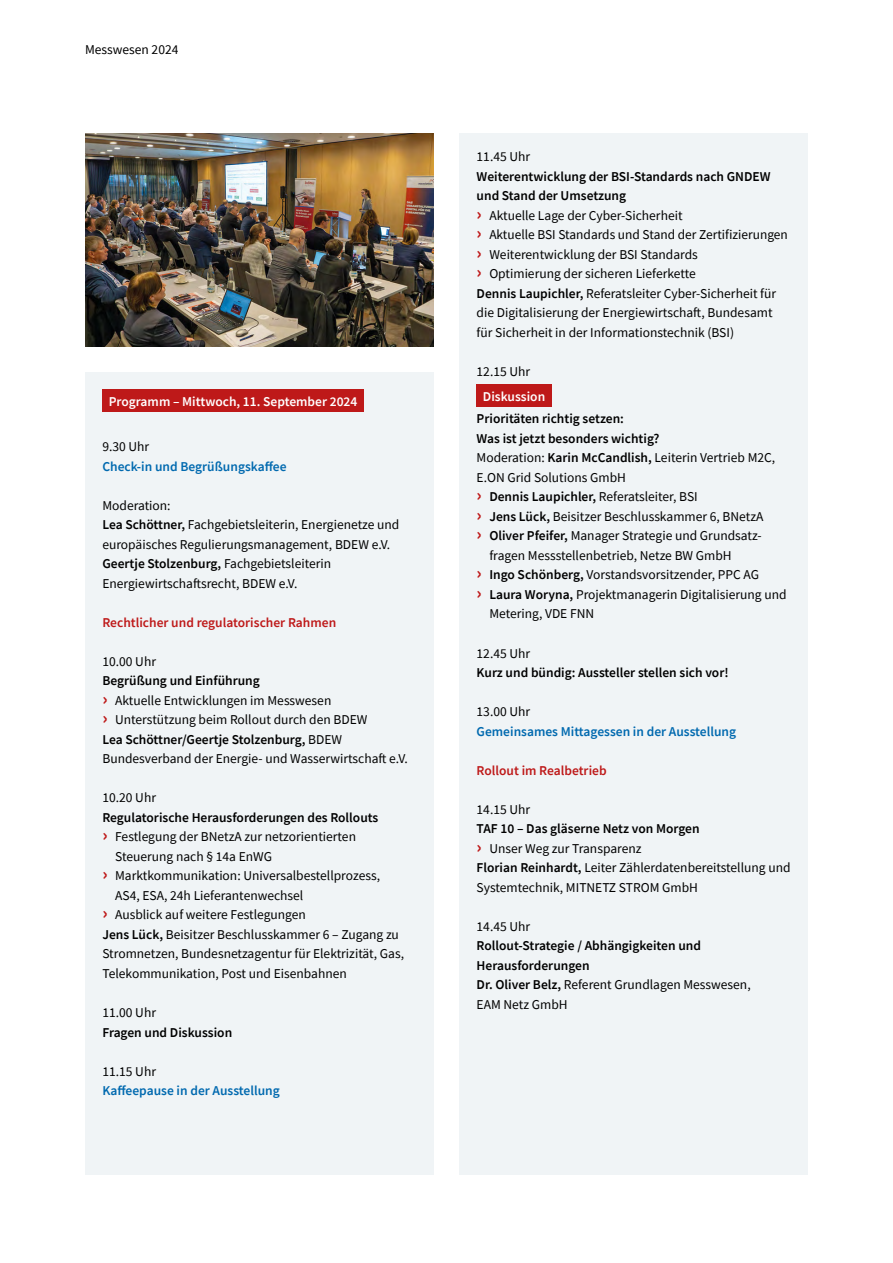
<style>
.page{position:relative;width:893px;height:1263px;background:#fff}
.page>*{position:absolute;margin:0;border:0;box-sizing:border-box;transform-origin:0 0}
.PG_9_13{font:13.5px/19.5px "Source Sans Pro";color:#000}
.PG_9_13-2{font:600 13.5px/19.5px "Source Sans Pro";color:#000}
.PG_9_13-3{font:600 13.5px "Source Sans Pro";color:#0069af}
.PG_9_13-4{font:600 13.5px "Source Sans Pro";color:#be1919}
.ROTER_KASTEN{font:600 13.5px "Source Sans Pro";color:#fff}
.s1{font-weight:600}
.s2{font-weight:700;font-size:18px;color:#be1919}
</style>
<div class="page">
<div style="left:85px;top:372px;width:349px;height:803px;background:#f0f4f6"></div>
<div style="left:102px;top:389px;width:262px;height:23px;background:#be1919"></div>
<div style="left:459px;top:134px;width:349px;height:1041px;background:#f0f4f6"></div>
<div style="left:477px;top:384px;width:75px;height:23px;background:#be1919"></div>
<img style="left:85px;top:134px;width:349px;height:213px">
<p class="PG_9_13" style="left:85px;top:40px;width:95px">Messwesen 2024</p>
<p class="ROTER_KASTEN" style="left:109px;top:393px;width:250px">Programm – Mittwoch, 11. September 2024</p>
<p class="PG_9_13" style="left:102px;top:437px;width:48px">9.30 Uhr</p>
<p class="PG_9_13-3" style="left:102px;top:458px;width:186px">Check-in und Begrüßungskaffee</p>
<p class="PG_9_13" style="left:102px;top:496px;width:70px">Moderation:</p>
<p class="PG_9_13" style="left:102px;top:515px;width:299px"><span class="s1">Lea Schöttner,</span> Fachgebietsleiterin, Energienetze und europäisches Regulierungsmanagement, BDEW e.V.</p>
<p class="PG_9_13" style="left:102px;top:554px;width:230px"><span class="s1">Geertje Stolzenburg,</span> Fachgebietsleiterin<br>Energiewirtschaftsrecht, BDEW e.V.</p>
<p class="PG_9_13-4" style="left:102px;top:614px;width:235px">Rechtlicher und regulatorischer Rahmen</p>
<p class="PG_9_13" style="left:102px;top:652px;width:55px">10.00 Uhr</p>
<p class="PG_9_13-2" style="left:102px;top:671px;width:159px">Begrüßung und Einführung</p>
<p class="PG_9_13" style="left:102px;top:691px;width:230px"><span class="s2">›</span> Aktuelle Entwicklungen im Messwesen</p>
<p class="PG_9_13" style="left:102px;top:710px;width:267px"><span class="s2">›</span> Unterstützung beim Rollout durch den BDEW</p>
<p class="PG_9_13" style="left:102px;top:730px;width:307px"><span class="s1">Lea Schöttner/Geertje Stolzenburg,</span> BDEW<br>Bundesverband der Energie- und Wasserwirtschaft e.V.</p>
<p class="PG_9_13" style="left:102px;top:788px;width:55px">10.20 Uhr</p>
<p class="PG_9_13-2" style="left:102px;top:807px;width:278px">Regulatorische Herausforderungen des Rollouts</p>
<p class="PG_9_13" style="left:115px;top:827px;width:242px;text-indent:-13px"><span class="s2">›</span> Festlegung der BNetzA zur netzorientierten<br>Steuerung nach § 14a EnWG</p>
<p class="PG_9_13" style="left:115px;top:866px;width:266px;text-indent:-13px"><span class="s2">›</span> Marktkommunikation: Universalbestellprozess,<br>AS4, ESA, 24h Lieferantenwechsel</p>
<p class="PG_9_13" style="left:102px;top:905px;width:205px"><span class="s2">›</span> Ausblick auf weitere Festlegungen</p>
<p class="PG_9_13" style="left:102px;top:925px;width:303px"><span class="s1">Jens Lück,</span> Beisitzer Beschlusskammer 6 – Zugang zu<br>Stromnetzen, Bundesnetzagentur für Elektrizität, Gas,<br>Telekommunikation, Post und Eisenbahnen</p>
<p class="PG_9_13" style="left:102px;top:1003px;width:55px">11.00 Uhr</p>
<p class="PG_9_13-2" style="left:102px;top:1022px;width:131px">Fragen und Diskussion</p>
<p class="PG_9_13" style="left:102px;top:1061px;width:55px">11.15 Uhr</p>
<p class="PG_9_13-3" style="left:102px;top:1082px;width:179px">Kaffeepause in der Ausstellung</p>
<p class="PG_9_13" style="left:477px;top:147px;width:55px">11.45 Uhr</p>
<p class="PG_9_13-2" style="left:477px;top:167px;width:296px">Weiterentwicklung der BSI-Standards nach GNDEW und Stand der Umsetzung</p>
<p class="PG_9_13" style="left:477px;top:206px;width:207px"><span class="s2">›</span> Aktuelle Lage der Cyber-Sicherheit</p>
<p class="PG_9_13" style="left:477px;top:225px;width:313px"><span class="s2">›</span> Aktuelle BSI Standards und Stand der Zertifizierungen</p>
<p class="PG_9_13" style="left:477px;top:245px;width:223px"><span class="s2">›</span> Weiterentwicklung der BSI Standards</p>
<p class="PG_9_13" style="left:477px;top:264px;width:221px"><span class="s2">›</span> Optimierung der sicheren Lieferkette</p>
<p class="PG_9_13" style="left:477px;top:284px;width:301px"><span class="s1">Dennis Laupichler,</span> Referatsleiter Cyber-Sicherheit für die Digitalisierung der Energiewirtschaft, Bundesamt für Sicherheit in der Informationstechnik (BSI)</p>
<p class="PG_9_13" style="left:477px;top:362px;width:55px">12.15 Uhr</p>
<p class="ROTER_KASTEN" style="left:483px;top:387px;width:64px">Diskussion</p>
<p class="PG_9_13-2" style="left:477px;top:409px;width:184px">Prioritäten richtig setzen:<br>Was ist jetzt besonders wichtig?</p>
<p class="PG_9_13" style="left:477px;top:448px;width:300px">Moderation: <span class="s1">Karin McCandlish,</span> Leiterin Vertrieb M2C,<br>E.ON Grid Solutions GmbH</p>
<p class="PG_9_13" style="left:477px;top:487px;width:223px"><span class="s2">›</span> <span class="s1">Dennis Laupichler,</span> Referatsleiter, BSI</p>
<p class="PG_9_13" style="left:477px;top:507px;width:288px"><span class="s2">›</span> <span class="s1">Jens Lück,</span> Beisitzer Beschlusskammer 6, BNetzA</p>
<p class="PG_9_13" style="left:489px;top:526px;width:273px;text-indent:-13px"><span class="s2">›</span> <span class="s1">Oliver Pfeifer,</span> Manager Strategie und Grundsatz&shy;fragen Messstellenbetrieb, Netze BW GmbH</p>
<p class="PG_9_13" style="left:477px;top:565px;width:284px"><span class="s2">›</span> <span class="s1">Ingo Schönberg,</span> Vorstandsvorsitzender, PPC AG</p>
<p class="PG_9_13" style="left:489px;top:585px;width:299px;text-indent:-13px"><span class="s2">›</span> <span class="s1">Laura Woryna,</span> Projektmanagerin Digitalisierung und<br>Metering, VDE FNN</p>
<p class="PG_9_13" style="left:477px;top:643px;width:55px">12.45 Uhr</p>
<p class="PG_9_13-2" style="left:477px;top:663px;width:254px">Kurz und bündig: Aussteller stellen sich vor!</p>
<p class="PG_9_13" style="left:477px;top:702px;width:55px">13.00 Uhr</p>
<p class="PG_9_13-3" style="left:477px;top:722px;width:261px">Gemeinsames Mittagessen in der Ausstellung</p>
<p class="PG_9_13-4" style="left:477px;top:761px;width:132px">Rollout im Realbetrieb</p>
<p class="PG_9_13" style="left:477px;top:799px;width:55px">14.15 Uhr</p>
<p class="PG_9_13-2" style="left:477px;top:819px;width:225px">TAF 10 – Das gläserne Netz von Morgen</p>
<p class="PG_9_13" style="left:477px;top:838px;width:166px"><span class="s2">›</span> Unser Weg zur Transparenz</p>
<p class="PG_9_13" style="left:477px;top:858px;width:315px"><span class="s1">Florian Reinhardt,</span> Leiter Zählerdatenbereitstellung und<br>Systemtechnik, MITNETZ STROM GmbH</p>
<p class="PG_9_13" style="left:477px;top:916px;width:55px">14.45 Uhr</p>
<p class="PG_9_13-2" style="left:477px;top:936px;width:226px">Rollout-Strategie / Abhängigkeiten und<br>Herausforderungen</p>
<p class="PG_9_13" style="left:477px;top:975px;width:276px"><span class="s1">Dr. Oliver Belz,</span> Referent Grundlagen Messwesen,<br>EAM Netz GmbH</p>
</div>
